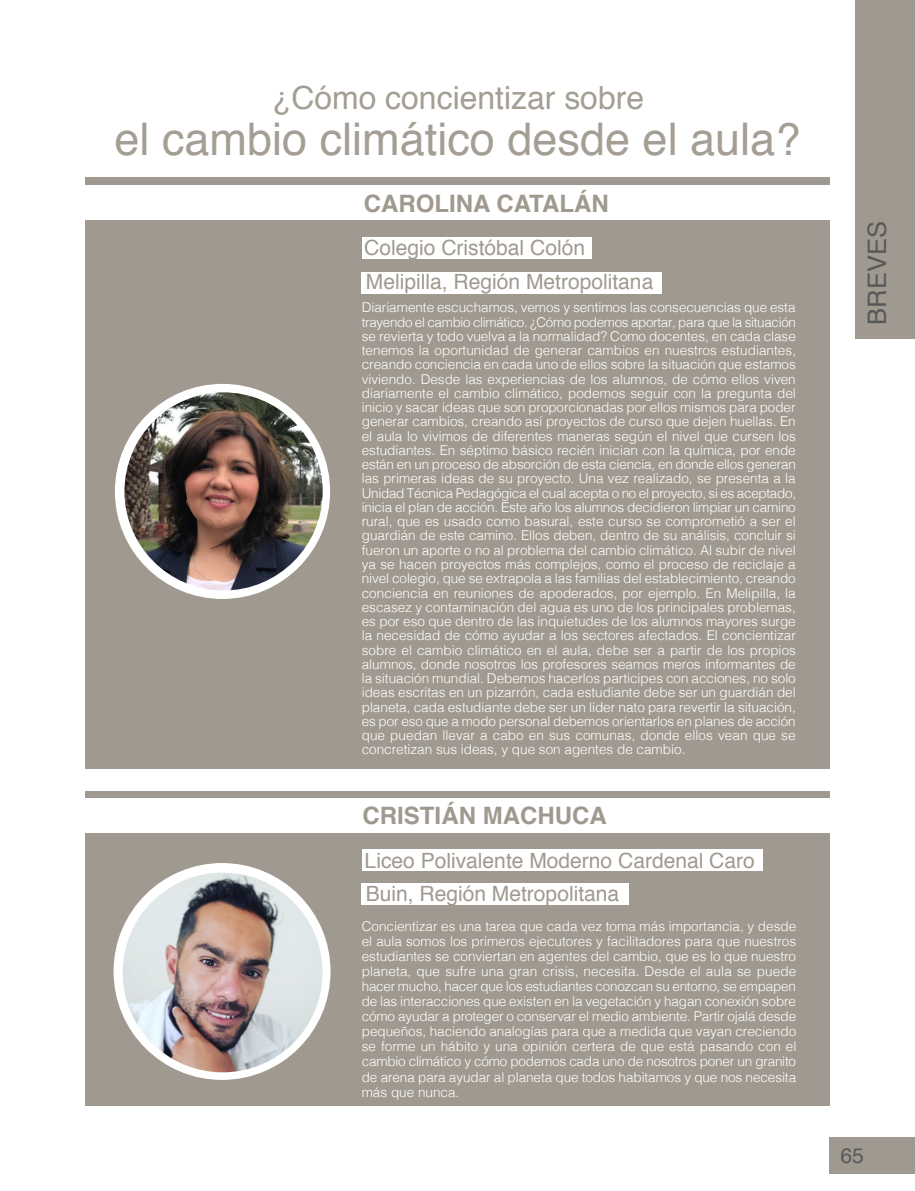
<style>
.page{position:relative;width:915px;height:1191px;background:#fff}
.page>*{position:absolute;margin:0;border:0;box-sizing:border-box;transform-origin:0 0}
.Pie_de_pagina{font:45px "Helvetica";color:#a49e94}
.Pie_de_pagina-2{font:31.8px "Helvetica";color:#a49e94}
.Pie_de_pagina-3{font:25.5px "Helvetica";color:#57585a}
.t1{font:700 24px "Helvetica";color:#a0998f}
.t2{font:21px "Helvetica";color:#a0998f}
.t3{font:21px "Helvetica";color:#57585a}
.contenidos{font:300 13.5px/14.2px "Helvetica";color:#fff;text-align:justify}
</style>
<div class="page">
<div style="left:85px;top:791px;width:744px;height:315px;background:#a0998f"></div>
<div style="left:361px;top:849px;width:401px;height:22px;background:#fff"></div>
<div style="left:85px;top:178px;width:744px;height:590px;background:#a0998f"></div>
<div style="left:85px;top:185px;width:744px;height:34px;background:#fff"></div>
<div style="left:361px;top:237px;width:230px;height:22px;background:#fff"></div>
<div style="left:115px;top:384px;width:215px;height:215px;background:#fff;border-radius:50%"></div>
<div style="left:361px;top:271px;width:301px;height:22px;background:#fff"></div>
<div style="left:855px;top:0;width:59px;height:339px;background:#a0998f"></div>
<div style="left:361px;top:883px;width:267px;height:22px;background:#fff"></div>
<div style="left:85px;top:798px;width:744px;height:34px;background:#fff"></div>
<div style="left:113px;top:863px;width:217px;height:217px;background:#fff;border-radius:50%"></div>
<img style="left:124px;top:392px;width:198px;height:198px;border-radius:99px">
<img style="left:123px;top:872px;width:199px;height:200px;border-radius:100px">
<div style="left:829px;top:1137px;width:85px;height:37px;background:#a0998f"></div>
<p class="Pie_de_pagina-2" style="left:272px;top:73px;width:373px">¿Cómo concientizar sobre</p>
<p class="Pie_de_pagina" style="left:114px;top:105px;width:687px">el cambio climático desde el aula?</p>
<p class="t1" style="left:363px;top:184px;width:246px">CAROLINA CATALÁN</p>
<p class="t2" style="left:364px;top:232px;width:222px">Colegio Cristóbal Colón</p>
<p class="t2" style="left:366px;top:266px;width:289px">Melipilla, Región Metropolitana</p>
<p class="contenidos" style="left:361px;top:299px;width:435px">Diariamente escuchamos, vemos y sentimos las consecuencias que esta trayendo el cambio climático. ¿Cómo podemos aportar, para que la situación se revierta y todo vuelva a la normalidad? Como docentes, en cada clase tenemos la oportunidad de generar cambios en nuestros estudiantes, creando conciencia en cada uno de ellos sobre la situación que estamos viviendo. Desde las experiencias de los alumnos, de cómo ellos viven diariamente el cambio climático, podemos seguir con la pregunta del inicio y sacar ideas que son proporcionadas por ellos mismos para poder generar cambios, creando así proyectos de curso que dejen huellas. En el aula lo vivimos de diferentes maneras según el nivel que cursen los estudiantes. En séptimo básico recién inician con la química, por ende están en un proceso de absorción de esta ciencia, en donde ellos generan las primeras ideas de su proyecto. Una vez realizado, se presenta a la Unidad Técnica Pedagógica el cual acepta o no el proyecto, si es aceptado, inicia el plan de acción. Este año los alumnos decidieron limpiar un camino rural, que es usado como basural, este curso se comprometió a ser el guardián de este camino. Ellos deben, dentro de su análisis, concluir si fueron un aporte o no al problema del cambio climático. Al subir de nivel ya se hacen proyectos más complejos, como el proceso de reciclaje a nivel colegio, que se extrapola a las familias del establecimiento, creando conciencia en reuniones de apoderados, por ejemplo. En Melipilla, la escasez y contaminación del agua es uno de los principales problemas, es por eso que dentro de las inquietudes de los alumnos mayores surge la necesidad de cómo ayudar a los sectores afectados. El concientizar sobre el cambio climático en el aula, debe ser a partir de los propios alumnos, donde nosotros los profesores seamos meros informantes de la situación mundial. Debemos hacerlos participes con acciones, no solo ideas escritas en un pizarrón, cada estudiante debe ser un guardián del planeta, cada estudiante debe ser un líder nato para revertir la situación, es por eso que a modo personal debemos orientarlos en planes de acción que puedan llevar a cabo en sus comunas, donde ellos vean que se concretizan sus ideas, y que son agentes de cambio.</p>
<p class="t1" style="left:362px;top:796px;width:245px">CRISTIÁN MACHUCA</p>
<p class="t2" style="left:364px;top:844px;width:391px">Liceo Polivalente Moderno Cardenal Caro</p>
<p class="t2" style="left:365px;top:877px;width:255px">Buin, Región Metropolitana</p>
<p class="contenidos" style="left:361px;top:918px;width:436px;line-height:15px">Concientizar es una tarea que cada vez toma más importancia, y desde el aula somos los primeros ejecutores y facilitadores para que nuestros estudiantes se conviertan en agentes del cambio, que es lo que nuestro planeta, que sufre una gran crisis, necesita. Desde el aula se puede hacer mucho, hacer que los estudiantes conozcan su entorno, se empapen de las interacciones que existen en la vegetación y hagan conexión sobre cómo ayudar a proteger o conservar el medio ambiente. Partir ojalá desde pequeños, haciendo analogías para que a medida que vayan creciendo se forme un hábito y una opinión certera de que está pasando con el cambio climático y cómo podemos cada uno de nosotros poner un granito de arena para ayudar al planeta que todos habitamos y que nos necesita más que nunca.</p>
<p class="Pie_de_pagina-3" style="left:857px;top:325px;width:105px;rotate:-90deg">BREVES</p>
<p class="t3" style="left:840px;top:1139px;width:25px">65</p>
</div>
